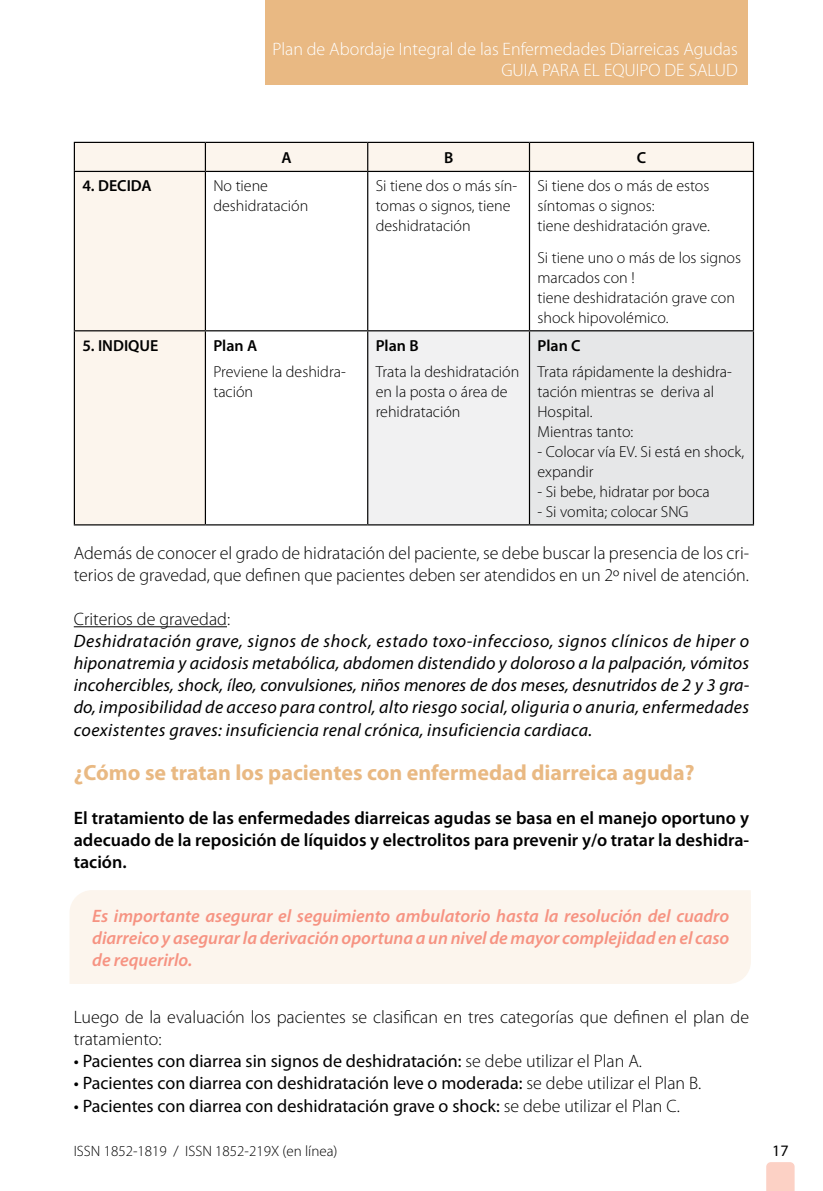
<style>
.page{position:relative;width:823px;height:1191px;background:#fff}
.page>*{position:absolute;margin:0;border:0;box-sizing:border-box;transform-origin:0 0}
.t1{font:700 22px "Myriad Pro";color:#e9b983}
.t2{font:italic 18px/22.2px "Myriad Pro";letter-spacing:.015em;color:#000;text-align:justify}
.t3{font:300 18px/22.2px "Myriad Pro";color:#000}
.t4{font:18px "Myriad Pro";color:#000}
.t5{font:600 18px/22.2px "Myriad Pro";color:#000;text-align:justify}
.t6{font:italic 600 18px/22px "Myriad Pro";color:#f69382;text-align:justify}
.t7{font:300 18px/21.6px "Myriad Pro";color:#fff;text-align:right}
.t8{font:300 16px/20px "Myriad Pro";color:#000}
.t9{font:600 16px "Myriad Pro";color:#000}
.t10{font:16px "Myriad Pro";color:#000}
.t11{font:300 15px "Myriad Pro";color:#000}
.s1{font-weight:300}
</style>
<div class="page">
<svg style="left:766px;top:1162px;width:28px;height:29px"></svg>
<div style="left:265px;top:0;width:482px;height:85px;background:#e9b983"></div>
<svg style="left:75px;top:143px;width:677px;height:381px"></svg>
<div style="left:367px;top:331px;width:162px;height:194px;background:#f1f1f2"></div>
<div style="left:529px;top:331px;width:224px;height:194px;background:#e6e7e8"></div>
<hr style="left:74px;top:142px;width:131px;height:1px;background:#000">
<svg style="left:74px;top:143px;width:1px;height:28px"></svg>
<hr style="left:205px;top:142px;width:162px;height:1px;background:#000">
<svg style="left:205px;top:143px;width:1px;height:28px"></svg>
<hr style="left:367px;top:142px;width:162px;height:1px;background:#000">
<svg style="left:367px;top:143px;width:1px;height:28px"></svg>
<hr style="left:529px;top:142px;width:224px;height:1px;background:#000">
<svg style="left:528px;top:143px;width:1px;height:28px"></svg>
<svg style="left:752px;top:143px;width:1px;height:28px"></svg>
<hr style="left:74px;top:171px;width:131px;height:1px;background:#000">
<hr style="left:74px;top:172px;width:1px;height:158px;background:#000">
<hr style="left:205px;top:171px;width:162px;height:1px;background:#000">
<hr style="left:205px;top:172px;width:1px;height:158px;background:#000">
<hr style="left:367px;top:171px;width:162px;height:1px;background:#000">
<hr style="left:367px;top:172px;width:1px;height:158px;background:#000">
<hr style="left:529px;top:171px;width:224px;height:1px;background:#000">
<hr style="left:528px;top:172px;width:1px;height:158px;background:#000">
<hr style="left:752px;top:172px;width:1px;height:158px;background:#000">
<hr style="left:74px;top:330px;width:131px;height:1px;background:#000">
<hr style="left:74px;top:331px;width:1px;height:193px;background:#000">
<hr style="left:205px;top:330px;width:162px;height:1px;background:#000">
<hr style="left:205px;top:331px;width:1px;height:193px;background:#000">
<hr style="left:367px;top:330px;width:162px;height:1px;background:#000">
<hr style="left:367px;top:331px;width:1px;height:193px;background:#000">
<hr style="left:529px;top:330px;width:224px;height:1px;background:#000">
<hr style="left:528px;top:331px;width:1px;height:193px;background:#000">
<hr style="left:752px;top:331px;width:1px;height:193px;background:#000">
<hr style="left:74px;top:524px;width:131px;height:1px;background:#000">
<hr style="left:205px;top:524px;width:162px;height:1px;background:#000">
<hr style="left:367px;top:524px;width:162px;height:1px;background:#000">
<hr style="left:529px;top:524px;width:224px;height:1px;background:#000">
<hr style="left:74px;top:626px;width:153px;height:1px;background:#000">
<div style="left:70px;top:890px;width:680px;height:94px;background:#fcf5ed"></div>
<p class="t7" style="left:272px;top:38px;width:466px">Plan de Abordaje Integral de las Enfermedades Diarreicas Agudas<br>GUIA PARA EL EQUIPO DE SALUD</p>
<p class="t9" style="left:281px;top:147px;width:12px">A</p>
<p class="t9" style="left:443px;top:147px;width:11px">B</p>
<p class="t9" style="left:636px;top:147px;width:11px">C</p>
<p class="t9" style="left:82px;top:176px;width:71px">4. DECIDA</p>
<p class="t8" style="left:213px;top:176px;width:96px">No tiene deshidratación</p>
<p class="t8" style="left:375px;top:176px;width:143px">Si tiene dos o más sín&shy;tomas o signos, tiene deshidratación</p>
<p class="t8" style="left:537px;top:176px;width:174px">Si tiene dos o más de estos síntomas o signos:<br>tiene deshidratación grave.</p>
<p class="t8" style="left:537px;top:248px;width:205px">Si tiene uno o más de los signos marcados con !<br>tiene deshidratación grave con shock hipovolémico.</p>
<p class="t9" style="left:82px;top:335px;width:78px">5. INDIQUE</p>
<p class="t9" style="left:213px;top:335px;width:45px">Plan A</p>
<p class="t8" style="left:213px;top:361px;width:134px">Previene la deshidra&shy;tación</p>
<p class="t9" style="left:375px;top:335px;width:44px">Plan B</p>
<p class="t8" style="left:375px;top:361px;width:145px">Trata la deshidratación en la posta o área de rehidratación</p>
<p class="t9" style="left:537px;top:335px;width:45px">Plan C</p>
<p class="t8" style="left:537px;top:361px;width:196px">Trata rápidamente la deshidra&shy;tación mientras se deriva al<br>Hospital.<br>Mientras tanto:</p>
<p class="t8" style="left:537px;top:441px;width:208px">- Colocar vía EV. Si está en shock, expandir</p>
<p class="t8" style="left:537px;top:481px;width:174px">- Si bebe, hidratar por boca</p>
<p class="t8" style="left:537px;top:501px;width:152px">- Si vomita; colocar SNG</p>
<p class="t3" style="left:74px;top:542px;width:676px">Además de conocer el grado de hidratación del paciente, se debe buscar la presencia de los cri&shy;terios de gravedad, que definen que pacientes deben ser atendidos en un 2º nivel de atención.</p>
<p class="t3" style="left:74px;top:608px;width:158px">Criterios de gravedad:</p>
<p class="t2" style="left:74px;top:629px;width:676px">Deshidratación grave, signos de shock, estado toxo-infeccioso, signos clínicos de hiper o hiponatremia y acidosis metabólica, abdomen distendido y doloroso a la palpación, vómitos incohercibles, shock, íleo, convulsiones, niños menores de dos meses, desnutridos de 2 y 3 gra&shy;do, imposibilidad de acceso para control, alto riesgo social, oliguria o anuria, enfermedades coexistentes graves: insuficiencia renal crónica, insuficiencia cardiaca.</p>
<h1 class="t1" style="left:74px;top:758px;width:622px">¿Cómo se tratan los pacientes con enfermedad diarreica aguda?</h1>
<p class="t5" style="left:74px;top:806px;width:676px">El tratamiento de las enfermedades diarreicas agudas se basa en el manejo oportuno y adecuado de la reposición de líquidos y electrolitos para prevenir y/o tratar la deshidra&shy;tación.</p>
<p class="t6" style="left:92px;top:904px;width:638px">Es importante asegurar el seguimiento ambulatorio hasta la resolución del cuadro diarreico y asegurar la derivación oportuna a un nivel de mayor complejidad en el caso de requerirlo.</p>
<p class="t3" style="left:74px;top:1006px;width:676px">Luego de la evaluación los pacientes se clasifican en tres categorías que definen el plan de tratamiento:</p>
<p class="t4" style="left:74px;top:1050px;width:569px">• Pacientes con diarrea sin signos de deshidratación: <span class="s1">se debe utilizar el Plan A.</span></p>
<p class="t4" style="left:74px;top:1072px;width:628px">• Pacientes con diarrea con deshidratación leve o moderada: <span class="s1">se debe utilizar el Plan B.</span></p>
<p class="t4" style="left:74px;top:1094px;width:607px">• Pacientes con diarrea con deshidratación grave o shock: <span class="s1">se debe utilizar el Plan C.</span></p>
<p class="t11" style="left:74px;top:1143px;width:265px">ISSN 1852-1819 / ISSN 1852-219X (en línea)</p>
<p class="t10" style="left:771px;top:1140px;width:18px">17</p>
</div>
